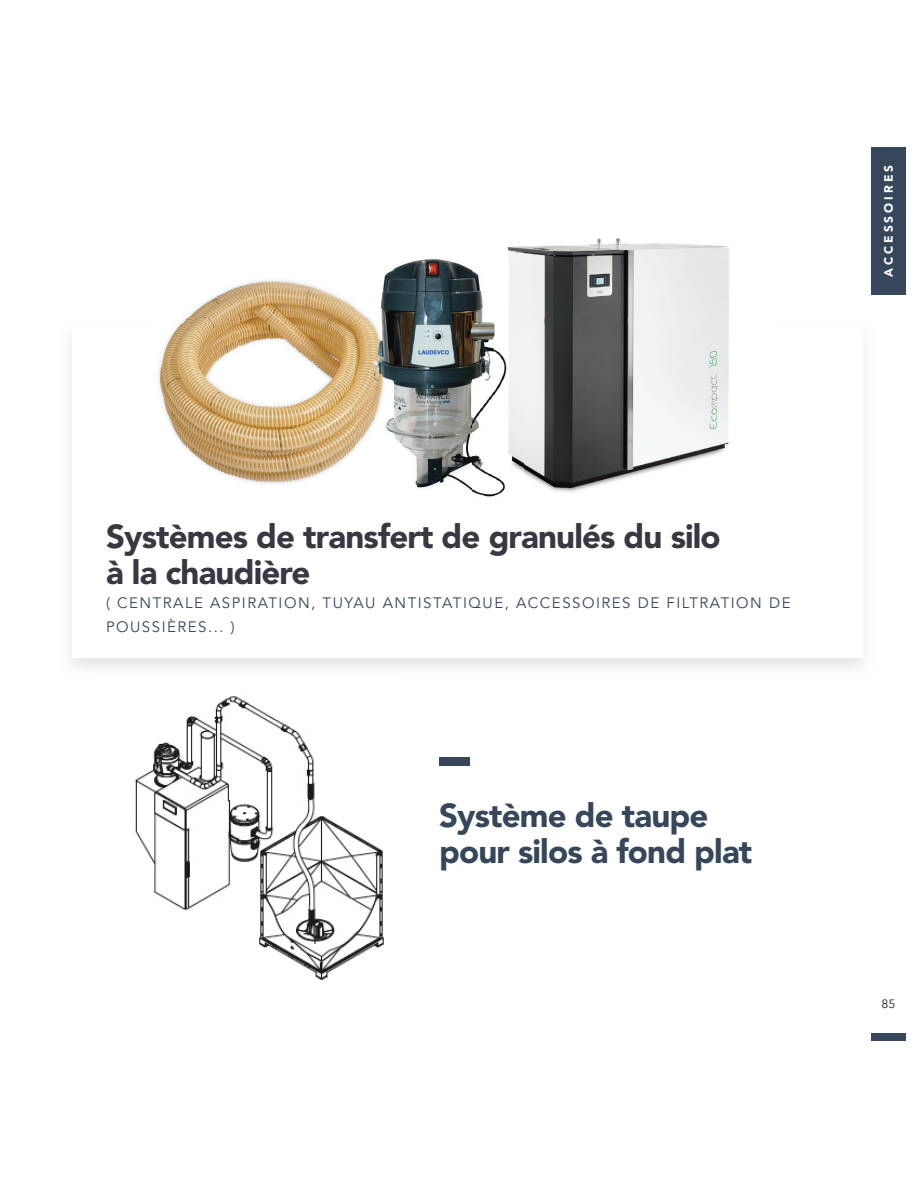
<style>
.page{position:relative;width:918px;height:1188px;background:#fff}
.page>*{position:absolute;margin:0;border:0;box-sizing:border-box;transform-origin:0 0}
.t1{font:900 33px/36px "Avenir LT Std";letter-spacing:-.025em;color:#373841}
.t2{font:900 33px/36px "Avenir LT Std";letter-spacing:-.025em;color:#37475b}
.t3{font:15px/24px "Avenir LT Std";letter-spacing:.1em;color:#37475b}
.t4{font:900 12px "Avenir LT Std";letter-spacing:.25em;color:#fff}
.t5{font:12px "Avenir Next LT Pro";color:#231f20}
</style>
<div class="page">
<div style="left:871px;top:1033px;width:34px;height:7px;background:#37475b"></div>
<div style="left:871px;top:148px;width:34px;height:147px;background:#37475b"></div>
<img style="left:134px;top:696px;width:250px;height:284px">
<img style="left:177px;top:280px;width:178px;height:44px">
<img style="left:156px;top:324px;width:199px;height:161px">
<img style="left:473px;top:238px;width:257px;height:255px">
<img style="left:393px;top:251px;width:131px;height:67px">
<img style="left:393px;top:318px;width:80px;height:176px">
<img style="left:355px;top:270px;width:38px;height:180px">
<img style="left:473px;top:324px;width:51px;height:173px">
<div style="left:439px;top:757px;width:30px;height:9px;background:#37475b"></div>
<p class="t4" style="left:884px;top:277px;width:114px;rotate:-90deg">ACCESSOIRES</p>
<h1 class="t1" style="left:106px;top:521px;width:616px">Systèmes de transfert de granulés du silo à la chaudière</h1>
<p class="t3" style="left:106px;top:591px;width:686px">( CENTRALE ASPIRATION, TUYAU ANTISTATIQUE, ACCESSOIRES DE FILTRATION DE<br>POUSSIÈRES... )</p>
<h1 class="t2" style="left:439px;top:800px;width:315px">Système de taupe pour silos à fond plat</h1>
<p class="t5" style="left:881px;top:996px;width:15px">85</p>
</div>
